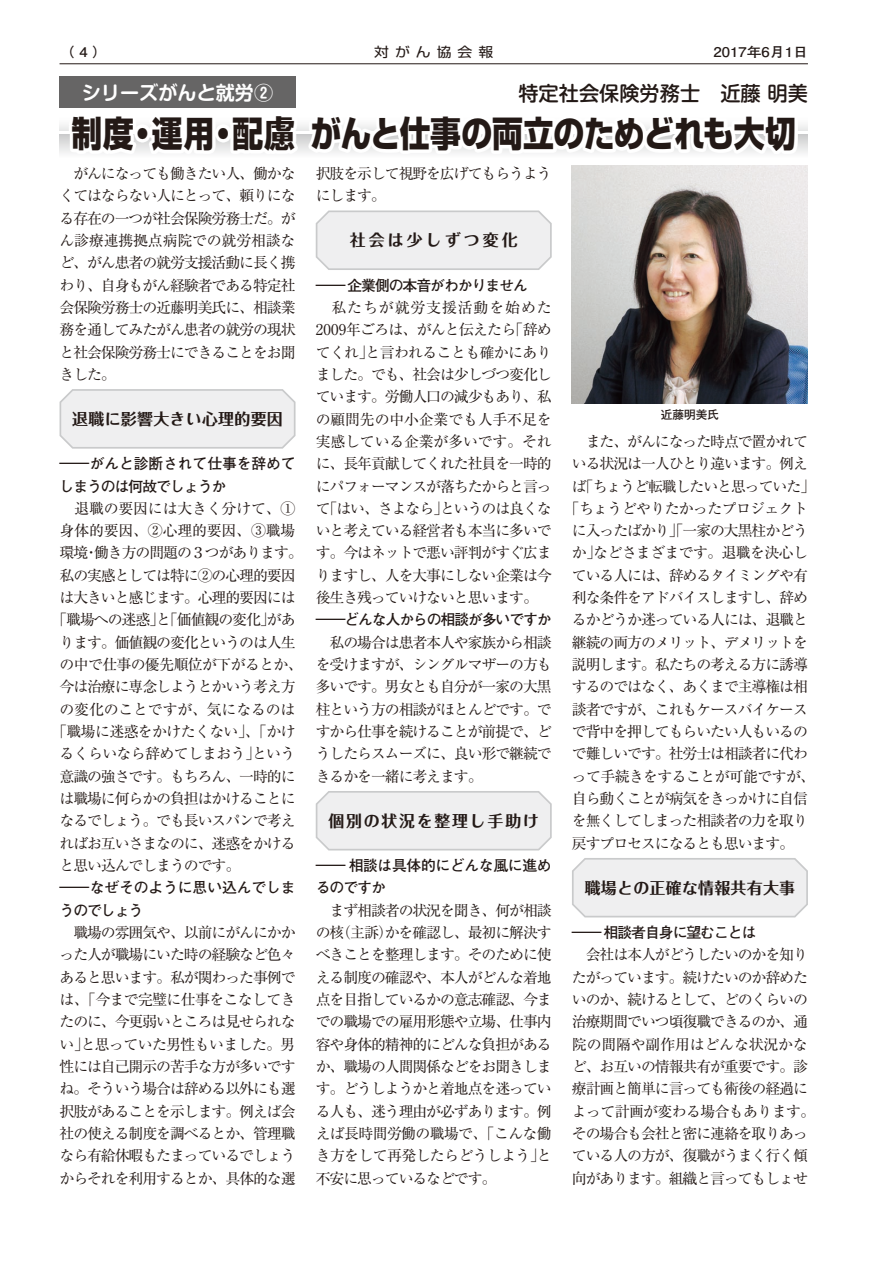
<style>
.page{position:relative;width:893px;height:1263px;background:#fff}
.page>*{position:absolute;margin:0;border:0;box-sizing:border-box;transform-origin:0 0}
.表基本{font:800 35.4px "Shin Go Pr 6";letter-spacing:-.01em;color:#231916;scale:.87 1}
.表基本-2{font:500 20.25px "Shin M Go Pr 6";color:#231916}
.表基本-3{font:700 19.2px "Shin M Go Pr 6 De";color:#fff}
.t1{font:700 15.9px "Folk Pro";letter-spacing:.015em;color:#231916}
.t2{font:700 15.9px "Folk Pro";letter-spacing:.11em;color:#231916}
.t3{font:700 15.9px "Folk Pro";letter-spacing:.19em;color:#231916}
.t4{font:14.85px/22.4px "Ryumin Pr 6";letter-spacing:-.07em;color:#231916;text-align:justify}
.t5{font:14.85px "Ryumin Pr 6";letter-spacing:-.04em;color:#231916}
.t6{font:700 14.85px/22.4px "Futo Go B101 Pr 6";letter-spacing:-.015em;color:#231916;scale:2 1}
.t7{font:14.85px "Ryumin Pr 6";letter-spacing:-.01em;color:#231916}
.t8{font:700 14.85px "Futo Go B101 Pr 6";letter-spacing:-.07em;color:#231916;scale:2 1}
.t9{font:700 14.85px/22.4px "Futo Go B101 Pr 6";letter-spacing:-.025em;color:#231916;scale:2 1}
.t10{font:700 13.35px "Futo Go B101 Pr 6";color:#231916;scale:1.11 1}
.t11{font:13.35px "Shin Go Pr 6";letter-spacing:.4em;color:#231916;scale:1.11 1}
._03絵とき{font:700 11.7px "Futo Go B101 Pr 6";color:#231916}
</style>
<div class="page">
<hr style="left:60px;top:64px;width:748px;height:1px;background:#231916">
<div style="left:60px;top:134px;width:748px;height:24px;background:linear-gradient(to bottom,#cbcbcc,#fcfcfc)"></div>
<svg style="left:60px;top:125px;width:748px;height:5px"></svg>
<svg style="left:572px;top:858px;width:236px;height:60px"></svg>
<svg style="left:315px;top:791px;width:237px;height:60px"></svg>
<svg style="left:315px;top:210px;width:237px;height:60px"></svg>
<svg style="left:59px;top:389px;width:237px;height:60px"></svg>
<div style="left:69px;top:112px;width:729px;height:42px;background:#fff"></div>
<div style="left:60px;top:77px;width:236px;height:31px;background:#666565"></div>
<img style="left:572px;top:166px;width:236px;height:238px">
<p class="t10" style="left:60px;top:41px;width:45px">（4）</p>
<p class="t11" style="left:374px;top:41px;width:109px">対がん協会報</p>
<p class="t10" style="left:714px;top:41px;width:86px">2017年6月1日</p>
<p class="表基本-3" style="left:82px;top:77px;width:193px">シリーズがんと就労②</p>
<p class="表基本-2" style="left:518px;top:77px;width:291px">特定社会保険労務士　近藤 明美</p>
<p class="表基本" style="left:71px;top:105px;width:834px">制度・運用・配慮がんと仕事の両立のためどれも大切</p>
<p class="t4" style="left:60px;top:161px;width:238px">　がんになっても働きたい人、働かなくてはならない人にとって、頼りになる存在の一つが社会保険労務士だ。がん診療連携拠点病院での就労相談など、がん患者の就労支援活動に長く携わり、自身もがん経験者である特定社会保険労務士の近藤明美氏に、相談業務を通してみたがん患者の就労の現状と社会保険労務士にできることをお聞きした。</p>
<p class="t1" style="left:72px;top:405px;width:212px">退職に影響大きい心理的要因</p>
<p class="t6" style="left:60px;top:452px;width:120px">―がんと診断されて仕事を辞めてしまうのは何故でしょうか</p>
<p class="t7" style="left:60px;top:497px;width:237px">　退職の要因には大きく分けて、①</p>
<p class="t7" style="left:60px;top:519px;width:237px">身体的要因、②心理的要因、③職場</p>
<p class="t4" style="left:60px;top:541px;width:245px">環境・働き方の問題の３つがあります。</p>
<p class="t4" style="left:60px;top:563px;width:238px">私の実感としては特に②の心理的要因</p>
<p class="t4" style="left:60px;top:586px;width:238px">は大きいと感じます。心理的要因には</p>
<p class="t4" style="left:52px;top:608px;width:245px">「職場への迷惑」と「価値観の変化」があ</p>
<p class="t4" style="left:60px;top:630px;width:238px">ります。価値観の変化というのは人生</p>
<p class="t5" style="left:60px;top:653px;width:245px">の中で仕事の優先順位が下がるとか、</p>
<p class="t4" style="left:60px;top:675px;width:238px">今は治療に専念しようとかいう考え方</p>
<p class="t7" style="left:60px;top:697px;width:237px">の変化のことですが、気になるのは</p>
<p class="t5" style="left:52px;top:720px;width:245px">「職場に迷惑をかけたくない」、「かけ</p>
<p class="t5" style="left:60px;top:742px;width:237px">るくらいなら辞めてしまおう」という</p>
<p class="t4" style="left:60px;top:764px;width:238px">意識の強さです。もちろん、一時的に</p>
<p class="t4" style="left:60px;top:786px;width:238px">は職場に何らかの負担はかけることに</p>
<p class="t4" style="left:60px;top:809px;width:238px">なるでしょう。でも長いスパンで考え</p>
<p class="t4" style="left:60px;top:831px;width:238px">ればお互いさまなのに、迷惑をかける</p>
<p class="t4" style="left:60px;top:853px;width:183px">と思い込んでしまうのです。</p>
<p class="t6" style="left:60px;top:876px;width:120px">―なぜそのように思い込んでしまうのでしょう</p>
<p class="t4" style="left:60px;top:920px;width:238px">　職場の雰囲気や、以前にがんにかかった人が職場にいた時の経験など色々あると思います。私が関わった事例では、「今まで完璧に仕事をこなしてきたのに、今更弱いところは見せられない」と思っていた男性もいました。男性には自己開示の苦手な方が多いですね。そういう場合は辞める以外にも選択肢があることを示します。例えば会社の使える制度を調べるとか、管理職なら有給休暇もたまっているでしょうからそれを利用するとか、具体的な選</p>
<p class="t4" style="left:316px;top:161px;width:238px">択肢を示して視野を広げてもらうようにします。</p>
<p class="t3" style="left:350px;top:227px;width:169px">社会は少しずつ変化</p>
<p class="t8" style="left:316px;top:273px;width:108px">―企業側の本音がわかりません</p>
<p class="t4" style="left:316px;top:295px;width:238px">　私たちが就労支援活動を始めた2009年ごろは、がんと伝えたら「辞めてくれ」と言われることも確かにありました。でも、社会は少しづつ変化しています。労働人口の減少もあり、私の顧問先の中小企業でも人手不足を実感している企業が多いです。それに、長年貢献してくれた社員を一時的にパフォーマンスが落ちたからと言って「はい、さよなら」というのは良くないと考えている経営者も本当に多いです。今はネットで悪い評判がすぐ広まりますし、人を大事にしない企業は今後生き残っていけないと思います。</p>
<p class="t8" style="left:316px;top:608px;width:119px">―どんな人からの相談が多いですか</p>
<p class="t4" style="left:316px;top:630px;width:238px">　私の場合は患者本人や家族から相談を受けますが、シングルマザーの方も多いです。男女とも自分が一家の大黒柱という方の相談がほとんどです。ですから仕事を続けることが前提で、どうしたらスムーズに、良い形で継続できるかを一緒に考えます。</p>
<p class="t2" style="left:328px;top:807px;width:212px">個別の状況を整理し手助け</p>
<p class="t9" style="left:316px;top:854px;width:120px">―相談は具体的にどんな風に進めるのですか</p>
<p class="t4" style="left:316px;top:898px;width:238px">　まず相談者の状況を聞き、何が相談の核（主訴）かを確認し、最初に解決すべきことを整理します。そのために使える制度の確認や、本人がどんな着地点を目指しているかの意志確認、今までの職場での雇用形態や立場、仕事内容や身体的精神的にどんな負担があるか、職場の人間関係などをお聞きします。どうしようかと着地点を迷っている人も、迷う理由が必ずあります。例えば長時間労働の職場で、「こんな働き方をして再発したらどうしよう」と不安に思っているなどです。</p>
<p class="_03絵とき" style="left:661px;top:405px;width:60px">近藤明美氏</p>
<p class="t4" style="left:572px;top:429px;width:238px">　また、がんになった時点で置かれて</p>
<p class="t4" style="left:572px;top:452px;width:238px">いる状況は一人ひとり違います。例え</p>
<p class="t4" style="left:572px;top:474px;width:245px">ば「ちょうど転職したいと思っていた」</p>
<p class="t5" style="left:564px;top:497px;width:245px">「ちょうどやりたかったプロジェクト</p>
<p class="t4" style="left:572px;top:519px;width:238px">に入ったばかり」「一家の大黒柱かどう</p>
<p class="t5" style="left:572px;top:541px;width:237px">か」などさまざまです。退職を決心し</p>
<p class="t4" style="left:572px;top:563px;width:238px">ている人には、辞めるタイミングや有</p>
<p class="t4" style="left:572px;top:586px;width:238px">利な条件をアドバイスしますし、辞め</p>
<p class="t4" style="left:572px;top:608px;width:238px">るかどうか迷っている人には、退職と</p>
<p class="t4" style="left:572px;top:630px;width:238px">継続の両方のメリット、デメリットを</p>
<p class="t4" style="left:572px;top:653px;width:238px">説明します。私たちの考える方に誘導</p>
<p class="t4" style="left:572px;top:675px;width:238px">するのではなく、あくまで主導権は相</p>
<p class="t4" style="left:572px;top:697px;width:238px">談者ですが、これもケースバイケース</p>
<p class="t4" style="left:572px;top:719px;width:238px">で背中を押してもらいたい人もいるの</p>
<p class="t4" style="left:572px;top:742px;width:238px">で難しいです。社労士は相談者に代わ</p>
<p class="t5" style="left:572px;top:764px;width:245px">って手続きをすることが可能ですが、</p>
<p class="t4" style="left:572px;top:786px;width:238px">自ら動くことが病気をきっかけに自信</p>
<p class="t4" style="left:572px;top:809px;width:238px">を無くしてしまった相談者の力を取り</p>
<p class="t4" style="left:572px;top:831px;width:224px">戻すプロセスになるとも思います。</p>
<p class="t1" style="left:585px;top:874px;width:212px">職場との正確な情報共有大事</p>
<p class="t8" style="left:572px;top:920px;width:94px">―相談者自身に望むことは</p>
<p class="t4" style="left:572px;top:943px;width:245px;text-align:left">　会社は本人がどうしたいのかを知りたがっています。続けたいのか辞めたいのか、続けるとして、どのくらいの治療期間でいつ頃復職できるのか、通院の間隔や副作用はどんな状況かなど、お互いの情報共有が重要です。診療計画と簡単に言っても術後の経過によって計画が変わる場合もあります。その場合も会社と密に連絡を取りあっている人の方が、復職がうまく行く傾向があります。組織と言ってもしょせ</p>
</div>
